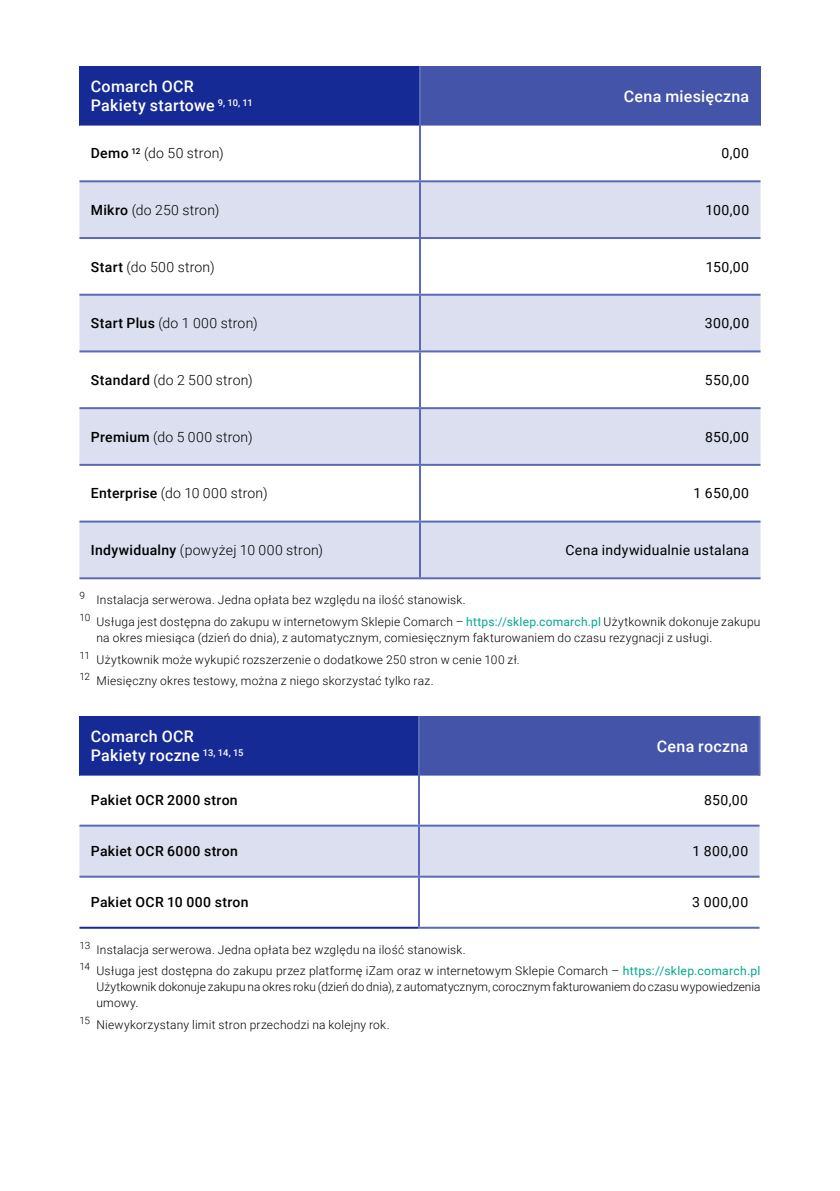
<style>
.page{position:relative;width:840px;height:1191px;background:#fff}
.page>*{position:absolute;margin:0;border:0;box-sizing:border-box;transform-origin:0 0}
.t1{font:500 16px/19.2px "Roboto";letter-spacing:.015em;color:#fff}
.t2{font:300 14px "Roboto";letter-spacing:.02em;color:#000}
.t3{font:14px "Roboto";letter-spacing:.025em;color:#000}
.t4{font:500 14px "Roboto";letter-spacing:.025em;color:#000}
.t5{font:300 12px/21.6px "Roboto";letter-spacing:.02em;color:#000}
.t6{font:300 12px/16px "Roboto";color:#000}
.s1{font-weight:500}
.s2{font-weight:400;color:#02a78e}
</style>
<div class="page">
<div style="left:79px;top:66px;width:341px;height:60px;background:#152a94"></div>
<div style="left:420px;top:66px;width:340px;height:60px;background:#4455a9"></div>
<svg style="left:79px;top:182px;width:681px;height:395px;fill:#dcdfef"></svg>
<hr style="left:79px;top:350px;width:341px;height:2px;background:#5b6ab4">
<hr style="left:79px;top:464px;width:341px;height:2px;background:#5b6ab4">
<hr style="left:419px;top:66px;width:2px;height:60px;background:#5b6ab4">
<hr style="left:79px;top:180px;width:341px;height:2px;background:#5b6ab4">
<hr style="left:79px;top:237px;width:341px;height:2px;background:#5b6ab4">
<hr style="left:419px;top:126px;width:2px;height:54px;background:#5b6ab4">
<hr style="left:419px;top:239px;width:2px;height:55px;background:#5b6ab4">
<hr style="left:419px;top:352px;width:2px;height:55px;background:#5b6ab4">
<hr style="left:419px;top:466px;width:2px;height:54px;background:#5b6ab4">
<hr style="left:420px;top:180px;width:340px;height:2px;background:#5b6ab4">
<hr style="left:419px;top:182px;width:2px;height:55px;background:#5b6ab4">
<hr style="left:420px;top:237px;width:340px;height:2px;background:#5b6ab4">
<hr style="left:420px;top:294px;width:340px;height:2px;background:#5b6ab4">
<hr style="left:419px;top:296px;width:2px;height:54px;background:#5b6ab4">
<hr style="left:420px;top:350px;width:340px;height:2px;background:#5b6ab4">
<hr style="left:79px;top:294px;width:341px;height:2px;background:#5b6ab4">
<hr style="left:79px;top:407px;width:341px;height:2px;background:#5b6ab4">
<hr style="left:420px;top:407px;width:340px;height:2px;background:#5b6ab4">
<hr style="left:419px;top:409px;width:2px;height:55px;background:#5b6ab4">
<hr style="left:420px;top:464px;width:340px;height:2px;background:#5b6ab4">
<hr style="left:79px;top:520px;width:341px;height:2px;background:#5b6ab4">
<hr style="left:420px;top:520px;width:340px;height:2px;background:#5b6ab4">
<hr style="left:419px;top:522px;width:2px;height:55px;background:#5b6ab4">
<hr style="left:420px;top:577px;width:340px;height:2px;background:#5b6ab4">
<hr style="left:79px;top:577px;width:341px;height:2px;background:#5b6ab4">
<div style="left:79px;top:716px;width:340px;height:59px;background:#152a94"></div>
<div style="left:419px;top:716px;width:340px;height:59px;background:#4455a9"></div>
<svg style="left:79px;top:775px;width:680px;height:103px"></svg>
<div style="left:79px;top:826px;width:680px;height:49px;background:#dcdfef"></div>
<hr style="left:418px;top:716px;width:2px;height:59px;background:#5b6ab4">
<hr style="left:79px;top:824px;width:340px;height:2px;background:#5b6ab4">
<hr style="left:418px;top:775px;width:2px;height:49px;background:#5b6ab4">
<hr style="left:419px;top:824px;width:340px;height:2px;background:#5b6ab4">
<hr style="left:418px;top:826px;width:2px;height:49px;background:#5b6ab4">
<hr style="left:79px;top:875px;width:340px;height:2px;background:#5b6ab4">
<hr style="left:79px;top:926px;width:339px;height:2px;background:#152a94">
<hr style="left:419px;top:875px;width:340px;height:2px;background:#5b6ab4">
<hr style="left:418px;top:877px;width:2px;height:49px;background:#5b6ab4">
<hr style="left:418px;top:926px;width:341px;height:2px;background:#5b6ab4">
<hr style="left:758px;top:716px;width:2px;height:59px;background:#5b6ab4">
<h1 class="t1" style="left:91px;top:76px;width:163px">Comarch OCR<br>Pakiety startowe <sup>9,</sup> <sup>10,</sup> <sup>11</sup></h1>
<h1 class="t1" style="left:623px;top:86px;width:127px">Cena miesięczna</h1>
<p class="t2" style="left:91px;top:143px;width:134px"><span class="s1">Demo</span> <sup>12</sup> (do 50 stron)</p>
<p class="t3" style="left:721px;top:143px;width:29px">0,00</p>
<p class="t2" style="left:91px;top:200px;width:130px"><span class="s1">Mikro</span> (do 250 stron)</p>
<p class="t3" style="left:705px;top:200px;width:45px">100,00</p>
<p class="t2" style="left:91px;top:257px;width:125px"><span class="s1">Start</span> (do 500 stron)</p>
<p class="t3" style="left:705px;top:257px;width:45px">150,00</p>
<p class="t2" style="left:91px;top:313px;width:168px"><span class="s1">Start Plus</span> (do 1 000 stron)</p>
<p class="t3" style="left:704px;top:313px;width:46px">300,00</p>
<p class="t2" style="left:91px;top:370px;width:163px"><span class="s1">Standard</span> (do 2 500 stron)</p>
<p class="t3" style="left:704px;top:370px;width:46px">550,00</p>
<p class="t2" style="left:91px;top:427px;width:163px"><span class="s1">Premium</span> (do 5 000 stron)</p>
<p class="t3" style="left:704px;top:427px;width:46px">850,00</p>
<p class="t2" style="left:91px;top:483px;width:178px"><span class="s1">Enterprise</span> (do 10 000 stron)</p>
<p class="t3" style="left:693px;top:483px;width:57px">1 650,00</p>
<p class="t2" style="left:91px;top:540px;width:234px"><span class="s1">Indywidualny</span> (powyżej 10 000 stron)</p>
<p class="t3" style="left:565px;top:540px;width:185px">Cena indywidualnie ustalana</p>
<p class="t5" style="left:79px;top:589px;width:682px"><sup>9</sup> Instalacja serwerowa. Jedna opłata bez względu na ilość stanowisk.<br><sup>10</sup> Usługa jest dostępna do zakupu w internetowym Sklepie Comarch – <span class="s2">https://sklep.comarch.pl</span> Użytkownik dokonuje zakupu</p>
<p class="t5" style="left:79px;top:626px;width:634px;text-indent:17px">na okres miesiąca (dzień do dnia), z automatycznym, comiesięcznym fakturowaniem do czasu rezygnacji z usługi.<br><sup>11</sup> Użytkownik może wykupić rozszerzenie o dodatkowe 250 stron w cenie 100 zł.<br><sup>12</sup> Miesięczny okres testowy, można z niego skorzystać tylko raz.</p>
<h1 class="t1" style="left:91px;top:726px;width:154px">Comarch OCR<br>Pakiety roczne <sup>13,</sup> <sup>14,</sup> <sup>15</sup></h1>
<h1 class="t1" style="left:656px;top:736px;width:93px">Cena roczna</h1>
<p class="t4" style="left:91px;top:790px;width:148px">Pakiet OCR 2000 stron</p>
<p class="t3" style="left:703px;top:790px;width:46px">850,00</p>
<p class="t4" style="left:91px;top:841px;width:148px">Pakiet OCR 6000 stron</p>
<p class="t3" style="left:692px;top:841px;width:57px">1 800,00</p>
<p class="t4" style="left:91px;top:892px;width:159px">Pakiet OCR 10 000 stron</p>
<p class="t3" style="left:692px;top:892px;width:57px">3 000,00</p>
<p class="t5" style="left:79px;top:938px;width:682px"><sup>13</sup> Instalacja serwerowa. Jedna opłata bez względu na ilość stanowisk.<br><sup>14</sup> Usługa jest dostępna do zakupu przez platformę iZam oraz w internetowym Sklepie Comarch – <span class="s2">https://sklep.comarch.pl</span></p>
<p class="t6" style="left:96px;top:978px;width:665px">Użytkownik dokonuje zakupu na okres roku (dzień do dnia), z automatycznym, corocznym fakturowaniem do czasu wypowiedzenia umowy.</p>
<p class="t5" style="left:79px;top:1013px;width:311px"><sup>15</sup> Niewykorzystany limit stron przechodzi na kolejny rok.</p>
</div>
